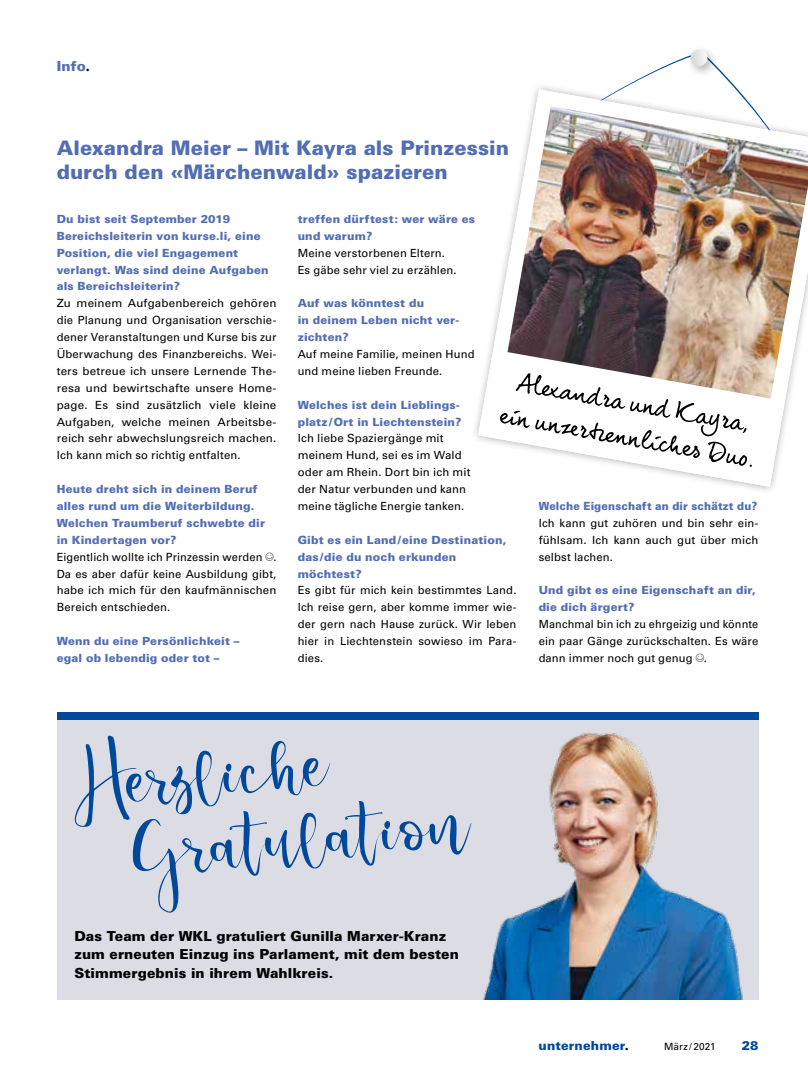
<style>
.page{position:relative;width:808px;height:1078px;background:#fff}
.page>*{position:absolute;margin:0;border:0;box-sizing:border-box;transform-origin:0 0}
.t1{font:71.5px/70.9px "Valairya";color:#00489a}
.t2{font:900 20px/23.8px "Univers";color:#526db3}
.t3{font:900 13.75px/18.8px "Univers";letter-spacing:.005em;color:#000}
.t4{font:900 13.75px "Univers";color:#526db3}
.t5{font:900 12.5px "Univers";letter-spacing:.01em;color:#00489a}
.t6{font:11.25px/16.9px "Univers";letter-spacing:.01em;color:#000;text-align:justify}
.t7{font:900 11.25px/16.9px "Univers";letter-spacing:.015em;color:#526db3}
.t8{font:900 11.25px "Univers";letter-spacing:.015em;color:#526db3;scale:.94 1}
.t9{font:10px "Univers";letter-spacing:.015em;color:#000}
.s1{font-family:"Futura BT";font-weight:800;font-size:15.12px;color:#000}
.s2{font-weight:900;color:#526db3}
.s3{font-family:"Smileyface Font 3"}
.s4{font-family:"Futura";font-weight:800;font-size:13.75px;color:#000}
</style>
<div class="page">
<div style="left:57px;top:712px;width:701px;height:287px;background:#dbdce4"></div>
<div style="left:57px;top:712px;width:701px;height:7px;background:#00489a"></div>
<img style="left:388px;top:719px;width:370px;height:280px">
<svg style="left:620px;top:49px;width:118px;height:40px"></svg>
<svg style="left:478px;top:89px;width:312px;height:397px"></svg>
<img style="left:507px;top:106px;width:301px;height:292px">
<svg style="left:500px;top:373px;width:252px;height:94px"></svg>
<p class="t4" style="left:57px;top:57px;width:35px">Info<span class="s1">.</span></p>
<h2 class="t2" style="left:57px;top:136px;width:454px">Alexandra Meier – Mit Kayra als Prinzessin durch den «Märchenwald» spazieren</h2>
<p class="t7" style="left:57px;top:210px;width:213px">Du bist seit September 2019<br>Bereichsleiterin von kurse.li, eine<br>Position, die viel Engagement verlangt. Was sind deine Aufgaben als Bereichsleiterin?</p>
<p class="t6" style="left:57px;top:295px;width:221px">Zu meinem Aufgabenbereich gehören die Planung und Organisation verschie&shy;dener Veranstaltungen und Kurse bis zur Überwachung des Finanzbereichs. Wei&shy;ters betreue ich unsere Lernende The&shy;resa und bewirtschafte unsere Home&shy;page. Es sind zusätzlich viele kleine Aufgaben, welche meinen Arbeitsbe&shy;reich sehr abwechslungsreich machen.<br>Ich kann mich so richtig entfalten.</p>
<p class="t6" style="left:57px;top:480px;width:221px;text-align:left"><span class="s2">Heute dreht sich in deinem Beruf alles rund um die Weiterbildung.<br>Welchen Traumberuf schwebte dir in Kindertagen vor?<br></span>Eigentlich wollte ich Prinzessin werden <span class="s3">A</span>.<br>Da es aber dafür keine Ausbildung gibt, habe ich mich für den kaufmännischen<br>Bereich entschieden.</p>
<p class="t7" style="left:57px;top:632px;width:184px">Wenn du eine Persönlichkeit – egal ob lebendig oder tot –</p>
<p class="t7" style="left:298px;top:210px;width:179px">treffen dürftest: wer wäre es und warum?</p>
<p class="t6" style="left:298px;top:244px;width:161px">Meine verstorbenen Eltern.<br>Es gäbe sehr viel zu erzählen.</p>
<p class="t7" style="left:298px;top:295px;width:163px">Auf was könntest du<br>in deinem Leben nicht ver&shy;zichten?</p>
<p class="t6" style="left:298px;top:345px;width:178px">Auf meine Familie, meinen Hund und meine lieben Freunde.</p>
<p class="t7" style="left:298px;top:396px;width:165px">Welches ist dein Lieblings&shy;platz/Ort in Liechtenstein?</p>
<p class="t6" style="left:298px;top:430px;width:174px;text-align:left">Ich liebe Spaziergänge mit meinem Hund, sei es im Wald oder am Rhein. Dort bin ich mit der Natur verbunden und kann meine tägliche Energie tanken.</p>
<p class="t7" style="left:298px;top:531px;width:210px">Gibt es ein Land/eine Destination, das/die du noch erkunden möchtest?</p>
<p class="t6" style="left:298px;top:582px;width:220px">Es gibt für mich kein bestimmtes Land.<br>Ich reise gern, aber komme immer wie&shy;der gern nach Hause zurück. Wir leben hier in Liechtenstein sowieso im Para&shy;dies.</p>
<p class="t8" style="left:539px;top:499px;width:234px">Welche Eigenschaft an dir schätzt du?</p>
<p class="t6" style="left:539px;top:514px;width:221px">Ich kann gut zuhören und bin sehr ein&shy;fühlsam. Ich kann auch gut über mich selbst lachen.</p>
<p class="t7" style="left:539px;top:581px;width:219px">Und gibt es eine Eigenschaft an dir, die dich ärgert?</p>
<p class="t6" style="left:539px;top:615px;width:221px">Manchmal bin ich zu ehrgeizig und könnte ein paar Gänge zurückschalten. Es wäre dann immer noch gut genug <span class="s3">A</span>.</p>
<h1 class="t1" style="left:121px;top:743px;width:344px;text-indent:-42px;rotate:-5deg">Herzliche<br>Gratulation</h1>
<p class="t3" style="left:74px;top:925px;width:386px">Das Team der WKL gratuliert Gunilla Marxer-Kranz zum erneuten Einzug ins Parlament, mit dem besten<br>Stimmergebnis in ihrem Wahlkreis.</p>
<p class="t5" style="left:539px;top:1037px;width:92px">unternehmer<span class="s4">.</span></p>
<p class="t9" style="left:664px;top:1040px;width:53px">März/2021</p>
<p class="t5" style="left:742px;top:1037px;width:18px">28</p>
</div>
